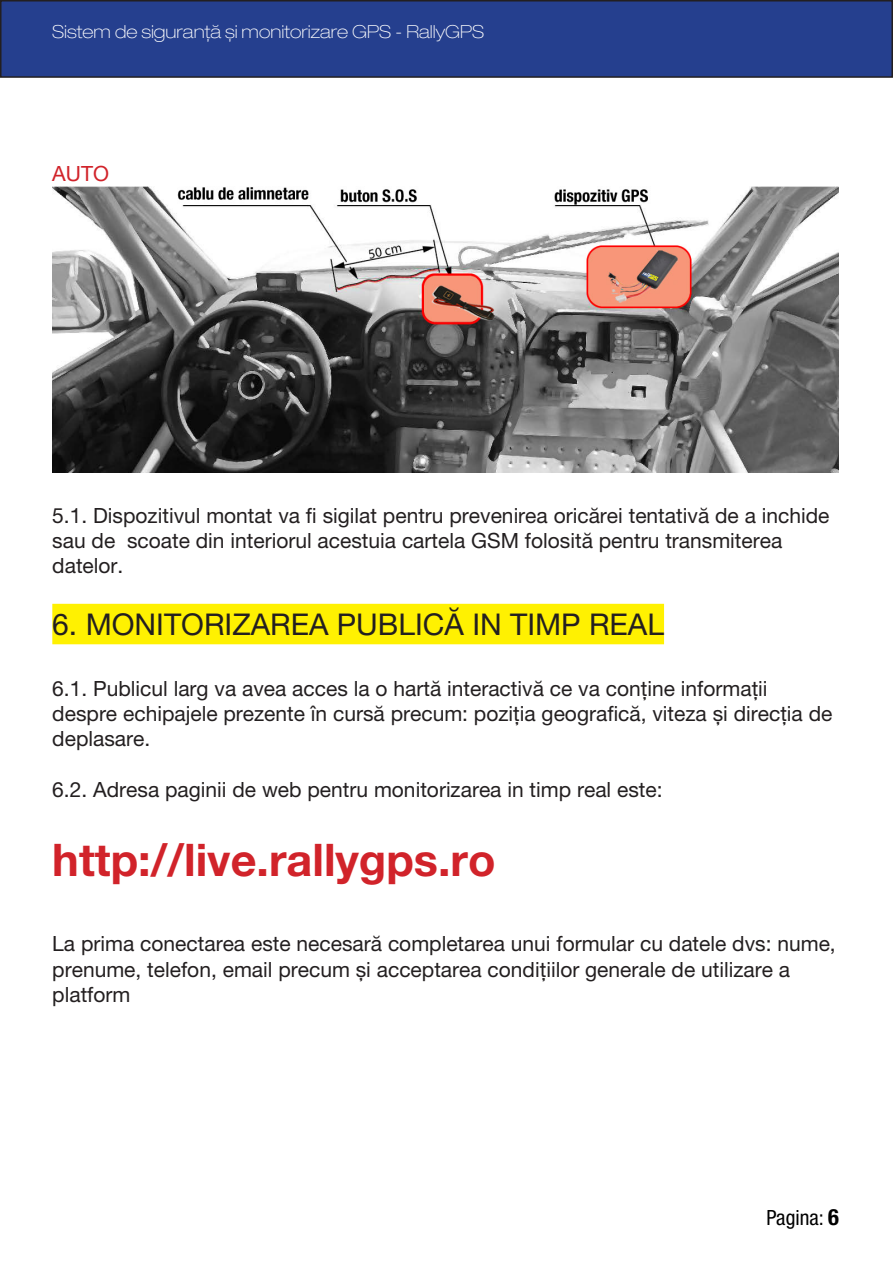
<style>
.page{position:relative;width:893px;height:1263px;background:#fff}
.page>*{position:absolute;margin:0;border:0;box-sizing:border-box;transform-origin:0 0}
.t1{font:700 45px "Helvetica Neue LT Pro";color:#d1232a}
.t2{font:30px "Helvetica Neue LT Pro";color:#231f20}
.t3{font:21px/25.2px "Helvetica Neue LT Pro";color:#231f20}
.t4{font:condensed 21px "Helvetica Neue LT Pro";color:#000}
.t5{font:21px "Helvetica Neue LT Pro";color:#d1232a}
.t6{font:100 expanded 18px "Helvetica Neue LT Pro";color:#fff}
.s1{font-weight:700;font-size:22.5px}
</style>
<div class="page">
<div style="left:1px;top:1px;width:891px;height:76px;background:#253f8e"></div>
<div style="left:0;top:0;width:893px;height:78px;border:2px solid #231f20"></div>
<div style="left:52px;top:604px;width:612px;height:40px;background:#fff101"></div>
<img style="left:52px;top:187px;width:787px;height:285px">
<p class="t6" style="left:52px;top:21px;width:433px">Sistem de siguranță și monitorizare GPS - RallyGPS</p>
<p class="t5" style="left:52px;top:161px;width:58px">AUTO</p>
<p class="t3" style="left:52px;top:503px;width:779px">5.1. Dispozitivul montat va fi sigilat pentru prevenirea oricărei tentativă de a inchide sau de scoate din interiorul acestuia cartela GSM folosită pentru transmiterea datelor.</p>
<p class="t2" style="left:52px;top:606px;width:613px">6. MONITORIZAREA PUBLICĂ IN TIMP REAL</p>
<p class="t3" style="left:52px;top:675px;width:782px">6.1. Publicul larg va avea acces la o hartă interactivă ce va conține informații despre echipajele prezente în cursă precum: poziția geografică, viteza și direcția de deplasare.</p>
<p class="t3" style="left:52px;top:776px;width:612px">6.2. Adresa paginii de web pentru monitorizarea in timp real este:</p>
<p class="t1" style="left:52px;top:832px;width:445px">http://live.rallygps.ro</p>
<p class="t3" style="left:52px;top:931px;width:785px">La prima conectarea este necesară completarea unui formular cu datele dvs: nume, prenume, telefon, email precum și acceptarea condițiilor generale de utilizare a platform</p>
<p class="t4" style="left:767px;top:1205px;width:74px">Pagina: <span class="s1">6</span></p>
</div>
